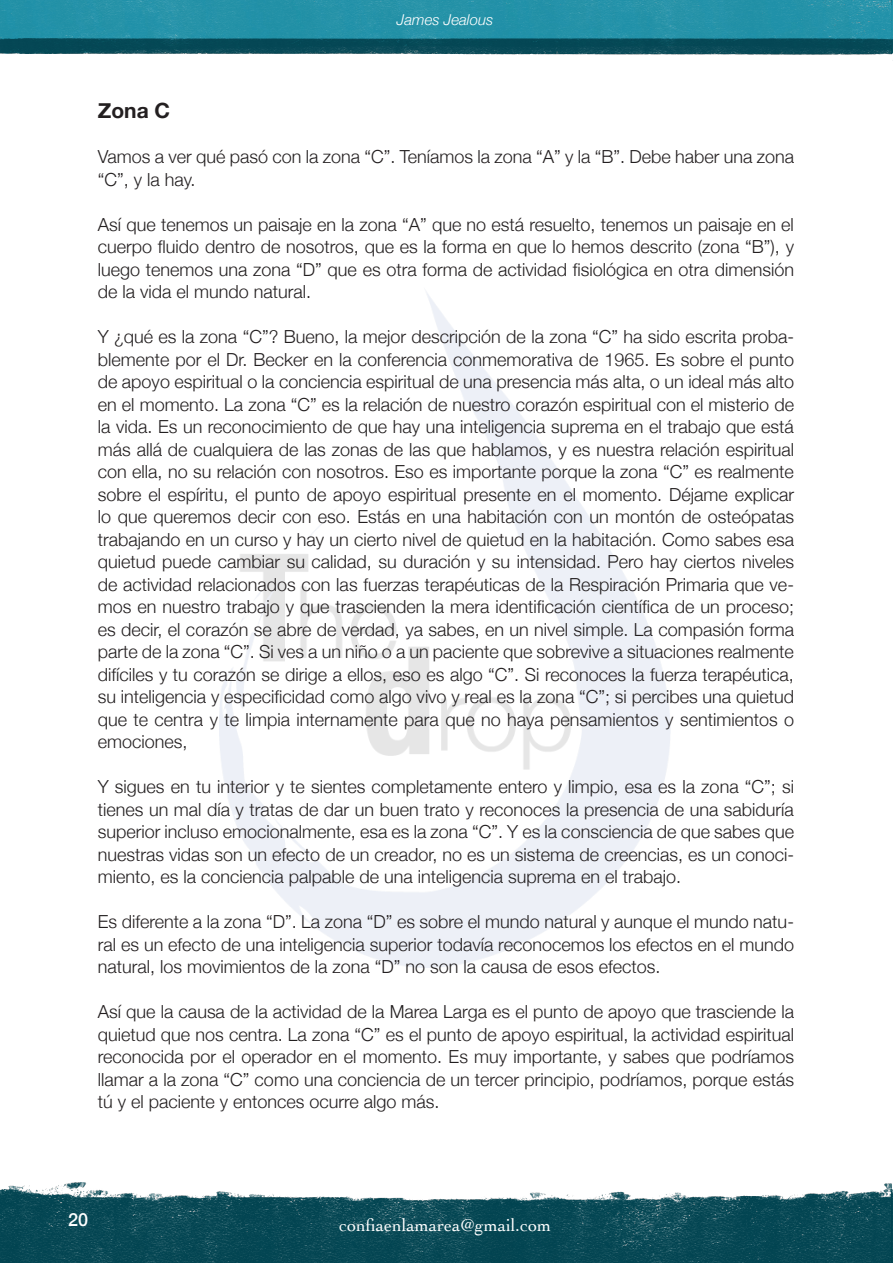
<style>
.page{position:relative;width:893px;height:1263px;background:#fff}
.page>*{position:absolute;margin:0;border:0;box-sizing:border-box;transform-origin:0 0}
.Castellano{font:700 21px "Helvetica Neue";color:#231f20}
.Castellano-2{font:300 18px/22.5px "Helvetica Neue";color:#231f20;text-align:justify}
.t1{font:18px "Cochin";color:#fff}
.t2{font:500 18px "Helvetica Neue";color:#fff}
.t3{font:italic 300 15px "Helvetica Neue";color:#fff}
</style>
<div class="page">
<img style="left:0;top:0;width:893px;height:55px">
<img style="left:0;top:1183px;width:893px;height:80px">
<img style="left:219px;top:292px;width:452px;height:675px">
<p class="t3" style="left:397px;top:8px;width:98px">James Jealous</p>
<p class="Castellano" style="left:98px;top:94px;width:74px">Zona C</p>
<p class="Castellano-2" style="left:98px;top:144px;width:698px">Vamos a ver qué pasó con la zona “C”. Teníamos la zona “A” y la “B”. Debe haber una zona “C”, y la hay.</p>
<p class="Castellano-2" style="left:98px;top:212px;width:698px">Así que tenemos un paisaje en la zona “A” que no está resuelto, tenemos un paisaje en el cuerpo fluido dentro de nosotros, que es la forma en que lo hemos descrito (zona “B”), y luego tenemos una zona “D” que es otra forma de actividad fisiológica en otra dimensión de la vida el mundo natural.</p>
<p class="Castellano-2" style="left:98px;top:324px;width:698px">Y ¿qué es la zona “C”? Bueno, la mejor descripción de la zona “C” ha sido escrita proba&shy;blemente por el Dr. Becker en la conferencia conmemorativa de 1965. Es sobre el punto de apoyo espiritual o la conciencia espiritual de una presencia más alta, o un ideal más alto en el momento. La zona “C” es la relación de nuestro corazón espiritual con el misterio de la vida. Es un reconocimiento de que hay una inteligencia suprema en el trabajo que está más allá de cualquiera de las zonas de las que hablamos, y es nuestra relación espiritual con ella, no su relación con nosotros. Eso es importante porque la zona “C” es realmente sobre el espíritu, el punto de apoyo espiritual presente en el momento. Déjame explicar lo que queremos decir con eso. Estás en una habitación con un montón de osteópatas trabajando en un curso y hay un cierto nivel de quietud en la habitación. Como sabes esa quietud puede cambiar su calidad, su duración y su intensidad. Pero hay ciertos niveles de actividad relacionados con las fuerzas terapéuticas de la Respiración Primaria que ve&shy;mos en nuestro trabajo y que trascienden la mera identificación científica de un proceso; es decir, el corazón se abre de verdad, ya sabes, en un nivel simple. La compasión forma parte de la zona “C”. Si ves a un niño o a un paciente que sobrevive a situaciones realmente difíciles y tu corazón se dirige a ellos, eso es algo “C”. Si reconoces la fuerza terapéutica, su inteligencia y especificidad como algo vivo y real es la zona “C”; si percibes una quietud que te centra y te limpia internamente para que no haya pensamientos y sentimientos o emociones,</p>
<p class="Castellano-2" style="left:98px;top:774px;width:698px">Y sigues en tu interior y te sientes completamente entero y limpio, esa es la zona “C”; si tienes un mal día y tratas de dar un buen trato y reconoces la presencia de una sabiduría superior incluso emocionalmente, esa es la zona “C”. Y es la consciencia de que sabes que nuestras vidas son un efecto de un creador, no es un sistema de creencias, es un conoci&shy;miento, es la conciencia palpable de una inteligencia suprema en el trabajo.</p>
<p class="Castellano-2" style="left:98px;top:909px;width:698px">Es diferente a la zona “D”. La zona “D” es sobre el mundo natural y aunque el mundo natu&shy;ral es un efecto de una inteligencia superior todavía reconocemos los efectos en el mundo natural, los movimientos de la zona “D” no son la causa de esos efectos.</p>
<p class="Castellano-2" style="left:98px;top:999px;width:698px">Así que la causa de la actividad de la Marea Larga es el punto de apoyo que trasciende la quietud que nos centra. La zona “C” es el punto de apoyo espiritual, la actividad espiritual reconocida por el operador en el momento. Es muy importante, y sabes que podríamos llamar a la zona “C” como una conciencia de un tercer principio, podríamos, porque estás tú y el paciente y entonces ocurre algo más.</p>
<p class="t2" style="left:68px;top:1205px;width:22px">20</p>
<p class="t1" style="left:339px;top:1213px;width:213px">confiaenlamarea@gmail.com</p>
</div>
